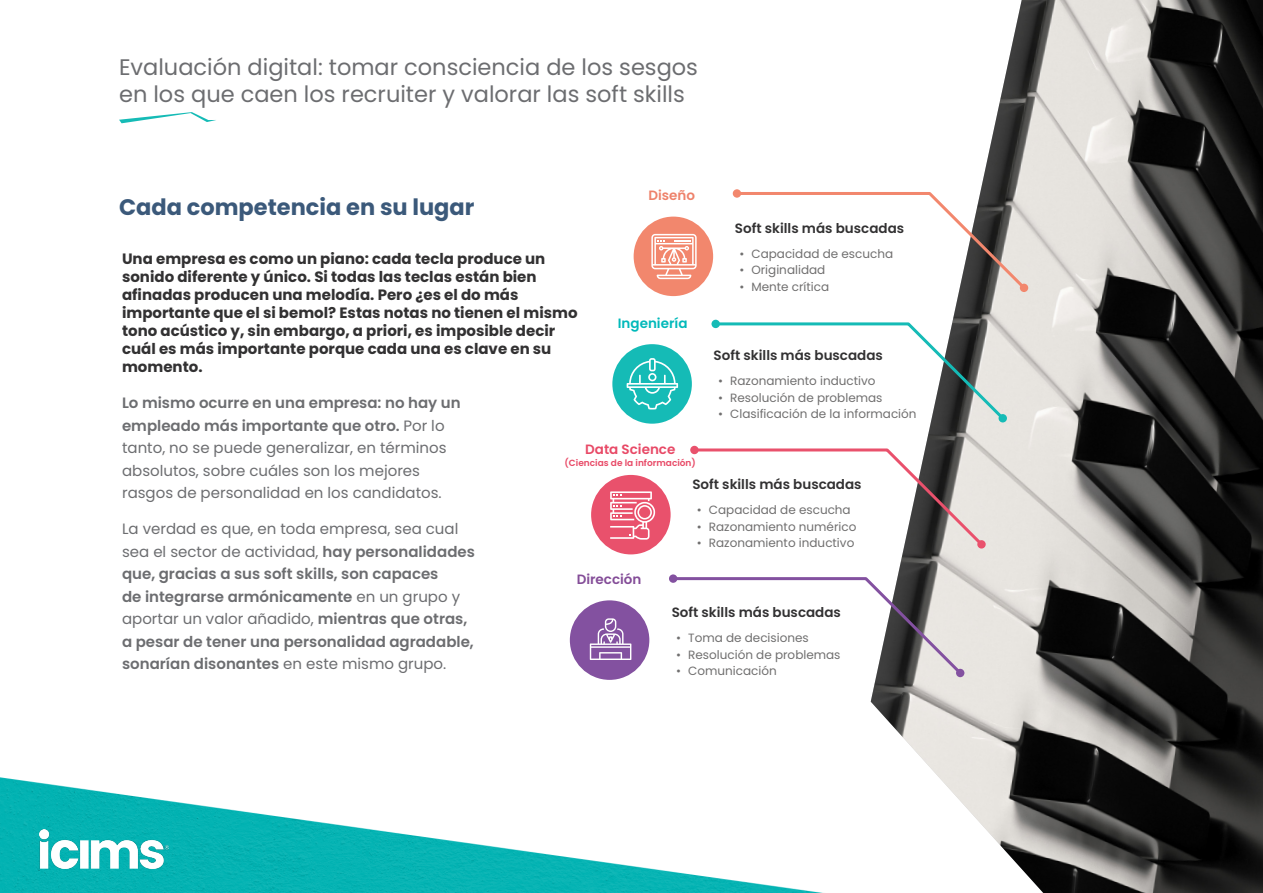
<style>
.page{position:relative;width:1263px;height:893px;background:#fff}
.page>*{position:absolute;margin:0;border:0;box-sizing:border-box;transform-origin:0 0}
.t1{font:22.5px/27px "Poppins";color:#6c6d70}
.Chapitre_gros{font:700 22.5px "Poppins";color:#3b597a}
.t2{font:700 15px/18px "Poppins";color:#323132}
.sous_chapitre{font:600 15px/22.5px "Poppins";color:#6c6d70}
.sous_chapitre-2{font:15px/22.5px "Poppins";color:#6c6d70}
.t3{font:600 13.5px "Poppins";color:#323132}
.t4{font:600 13.5px "Poppins";color:#e84966}
.t5{font:600 13.5px "Poppins";color:#00b9ba}
.t6{font:600 13.5px "Poppins";color:#844d98}
.t7{font:600 13.5px "Poppins";color:#ee826b}
.t8{font:12px "Poppins";color:#706f6f}
.t9{font:600 9px "Poppins";color:#e84966}
.s1{font-weight:600}
.s2{font-weight:400}
</style>
<div class="page">
<img style="left:0;top:777px;width:823px;height:116px">
<img style="left:871px;top:0;width:392px;height:893px">
<img style="left:39px;top:829px;width:129px;height:39px">
<svg style="left:119px;top:112px;width:97px;height:11px"></svg>
<div style="left:634px;top:217px;width:79px;height:79px;background:#f2876d;border-radius:50%"></div>
<div style="left:612px;top:344px;width:80px;height:80px;background:#15bbb6;border-radius:50%"></div>
<div style="left:591px;top:475px;width:80px;height:79px;background:#e9516c;border-radius:50%"></div>
<div style="left:570px;top:600px;width:79px;height:80px;background:#8351a0;border-radius:50%"></div>
<svg style="left:741px;top:190px;width:287px;height:102px"></svg>
<div style="left:733px;top:189px;width:8px;height:9px;background:#f2876d;border-radius:50%"></div>
<div style="left:1020px;top:284px;width:8px;height:8px;background:#f2876d;border-radius:50%"></div>
<svg style="left:715px;top:321px;width:292px;height:101px"></svg>
<div style="left:711px;top:320px;width:9px;height:8px;background:#15bbb6;border-radius:50%"></div>
<div style="left:998px;top:414px;width:9px;height:8px;background:#15bbb6;border-radius:50%"></div>
<svg style="left:691px;top:447px;width:295px;height:102px"></svg>
<div style="left:690px;top:446px;width:9px;height:8px;background:#e9516c;border-radius:50%"></div>
<div style="left:977px;top:540px;width:9px;height:9px;background:#e9516c;border-radius:50%"></div>
<svg style="left:675px;top:576px;width:289px;height:101px"></svg>
<div style="left:669px;top:574px;width:8px;height:9px;background:#8351a0;border-radius:50%"></div>
<div style="left:956px;top:669px;width:8px;height:8px;background:#8351a0;border-radius:50%"></div>
<svg style="left:651px;top:234px;width:46px;height:45px"></svg>
<svg style="left:627px;top:358px;width:51px;height:52px"></svg>
<svg style="left:610px;top:491px;width:46px;height:49px"></svg>
<svg style="left:590px;top:618px;width:41px;height:42px"></svg>
<p class="t1" style="left:119px;top:53px;width:580px">Evaluación digital: tomar consciencia de los sesgos en los que caen los recruiter y valorar las soft skills</p>
<p class="t7" style="left:648px;top:188px;width:48px">Diseño</p>
<p class="Chapitre_gros" style="left:119px;top:194px;width:357px">Cada competencia en su lugar</p>
<p class="t2" style="left:122px;top:250px;width:457px">Una empresa es como un piano: cada tecla produce un sonido diferente y único. Si todas las teclas están bien afinadas producen una melodía. Pero ¿es el do más importante que el si bemol? Estas notas no tienen el mismo tono acústico y, sin embargo, a priori, es imposible decir cuál es más importante porque cada una es clave en su momento.</p>
<p class="sous_chapitre-2" style="left:122px;top:392px;width:340px"><span class="s1">Lo mismo ocurre en una empresa: no hay un empleado más importante que otro.</span> Por lo tanto, no se puede generalizar, en términos absolutos, sobre cuáles son los mejores rasgos de personalidad en los candidatos.</p>
<p class="sous_chapitre" style="left:122px;top:518px;width:354px"><span class="s2">La verdad es que, en toda empresa, sea cual sea el sector de actividad,</span> hay personalidades que, gracias a sus soft skills, son capaces<br>de integrarse armónicamente <span class="s2">en un grupo y aportar un valor añadido,</span> mientras que otras, a pesar de tener una personalidad agradable, sonarían disonantes <span class="s2">en este mismo grupo.</span></p>
<p class="t3" style="left:735px;top:220px;width:171px">Soft skills más buscadas</p>
<p class="t8" style="left:739px;top:246px;width:155px">• Capacidad de escucha</p>
<p class="t8" style="left:739px;top:263px;width:87px">• Originalidad</p>
<p class="t8" style="left:739px;top:279px;width:91px">• Mente crítica</p>
<p class="t5" style="left:618px;top:315px;width:71px">Ingeniería</p>
<p class="t3" style="left:714px;top:348px;width:171px">Soft skills más buscadas</p>
<p class="t8" style="left:718px;top:374px;width:159px">• Razonamiento inductivo</p>
<p class="t8" style="left:718px;top:391px;width:166px">• Resolución de problemas</p>
<p class="t8" style="left:718px;top:407px;width:200px">• Clasificación de la información</p>
<p class="t4" style="left:585px;top:441px;width:92px">Data Science</p>
<p class="t9" style="left:565px;top:457px;width:133px">(Ciencias de la información)</p>
<p class="t3" style="left:692px;top:477px;width:171px">Soft skills más buscadas</p>
<p class="t8" style="left:697px;top:503px;width:155px">• Capacidad de escucha</p>
<p class="t8" style="left:697px;top:520px;width:161px">• Razonamiento numérico</p>
<p class="t8" style="left:697px;top:536px;width:159px">• Razonamiento inductivo</p>
<p class="t6" style="left:577px;top:571px;width:66px">Dirección</p>
<p class="t3" style="left:672px;top:605px;width:171px">Soft skills más buscadas</p>
<p class="t8" style="left:676px;top:631px;width:134px">• Toma de decisiones</p>
<p class="t8" style="left:676px;top:647px;width:166px">• Resolución de problemas</p>
<p class="t8" style="left:676px;top:664px;width:102px">• Comunicación</p>
</div>
